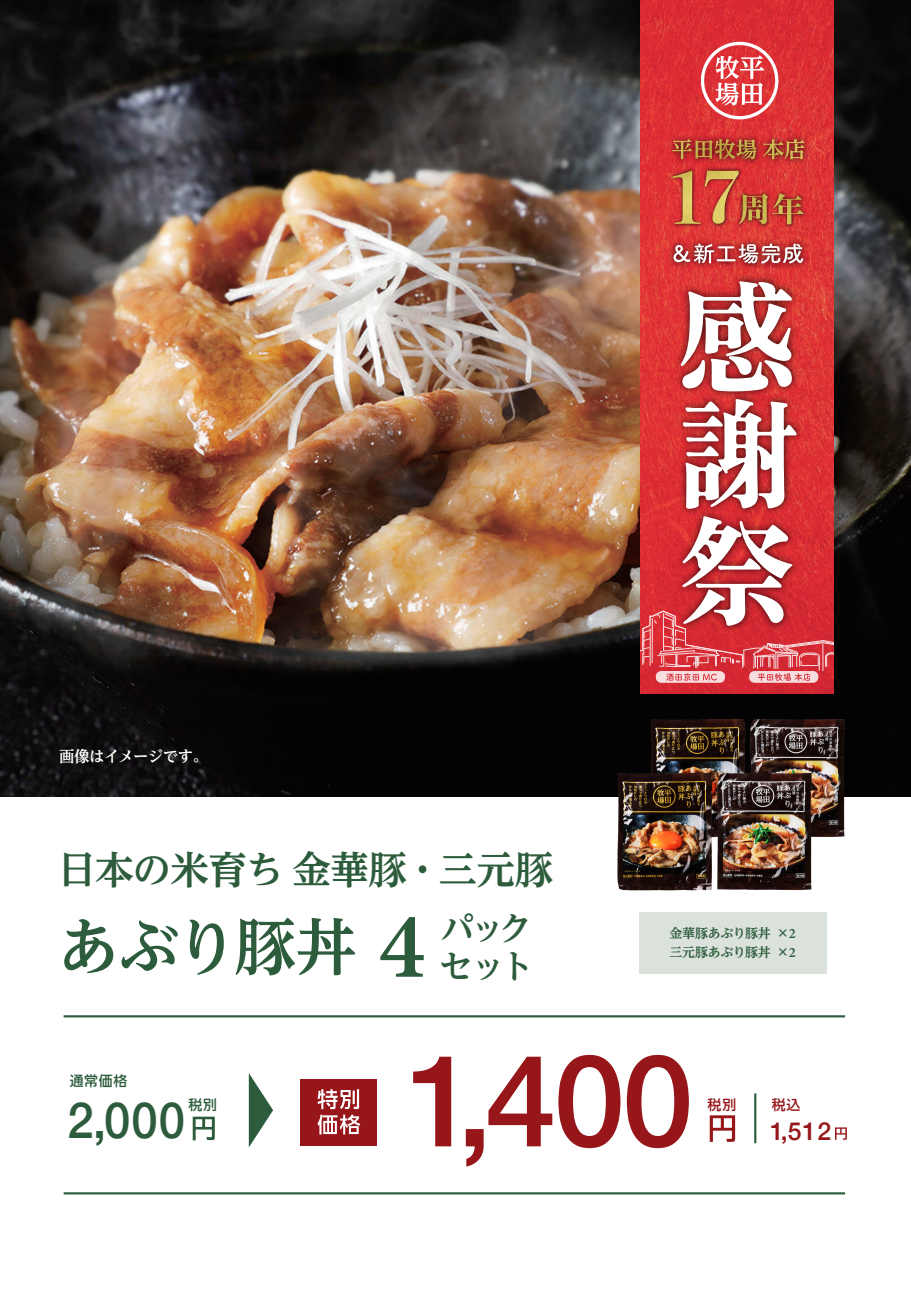
<style>
.page{position:relative;width:911px;height:1290px;background:#fff}
.page>*{position:absolute;margin:0;border:0;box-sizing:border-box;transform-origin:0 0}
.t1{font:500 128.12px "Helvetica Neue";color:#961619}
.t2{font:61.5px "BIZ UD Reimin Bold";letter-spacing:-.04em;color:#2c5c3c}
.t3{font:500 49.75px "Helvetica Neue";color:#2c5c3c;scale:.95 1}
.t4{font:38.38px "BIZ UD Reimin Bold";letter-spacing:-.01em;color:#2c5c3c}
.t5{font:33.88px/38.4px "BIZ UD Reimin Bold";letter-spacing:-.145em;color:#2c5c3c}
.t6{font:500 24.75px "Helvetica Neue";color:#961619}
.t7{font:15.38px "BIZ UD Reimin Bold";letter-spacing:-.03em;color:#fff}
.t8{font:13.88px "BIZ UDP Shin Go Medium";letter-spacing:.06em;color:#2c5c3c}
.t9{font:13.88px "BIZ UDP Shin Go Medium";color:#961619}
.t10{font:13px/19.5px "BIZ UD Reimin Bold";letter-spacing:-.025em;color:#2c5c3c}
.s1{font-family:"Minion Pro";font-weight:600;font-size:94.75px}
.s2{font-family:"Minion Pro";font-weight:600;font-size:14.25px}
</style>
<div class="page">
<img style="left:0;top:0;width:911px;height:797px">
<img style="left:646px;top:715px;width:201px;height:123px">
<img style="left:613px;top:768px;width:201px;height:123px">
<hr style="left:64px;top:1015px;width:781px;height:2px;background:#2c5c3c">
<hr style="left:64px;top:1192px;width:781px;height:2px;background:#2c5c3c">
<div style="left:300px;top:1079px;width:77px;height:67px;background:#961619"></div>
<svg style="left:317px;top:1089px;width:43px;height:45px"></svg>
<svg style="left:249px;top:1073px;width:24px;height:74px"></svg>
<hr style="left:754px;top:1093px;width:2px;height:50px;background:#2c5c3c">
<svg style="left:709px;top:1115px;width:26px;height:27px"></svg>
<svg style="left:835px;top:1127px;width:12px;height:13px"></svg>
<svg style="left:193px;top:1116px;width:22px;height:24px"></svg>
<img style="left:640px;top:0;width:193px;height:693px">
<img style="left:670px;top:272px;width:137px;height:244px">
<svg style="left:680px;top:281px;width:112px;height:110px"></svg>
<svg style="left:683px;top:399px;width:113px;height:110px"></svg>
<svg style="left:701px;top:42px;width:77px;height:77px"></svg>
<img style="left:663px;top:130px;width:150px;height:38px">
<svg style="left:672px;top:139px;width:84px;height:20px;background:#ac5733"></svg>
<svg style="left:763px;top:139px;width:41px;height:20px"></svg>
<img style="left:732px;top:188px;width:77px;height:42px">
<img style="left:667px;top:166px;width:77px;height:63px">
<svg style="left:672px;top:171px;width:131px;height:54px;background:#cd563c"></svg>
<img style="left:665px;top:235px;width:147px;height:37px">
<svg style="left:673px;top:243px;width:130px;height:20px"></svg>
<svg style="left:640px;top:516px;width:193px;height:167px;background:#d8595f"></svg>
<div style="left:639px;top:913px;width:188px;height:61px;background:#dbe1db"></div>
<p class="t7" style="left:59px;top:749px;width:150px">画像はイメージです。</p>
<h3 class="t4" style="left:58px;top:850px;width:497px">日本の米育ち金華豚・三元豚</h3>
<h2 class="t2" style="left:58px;top:916px;width:369px">あぶり豚丼 <span class="s1">4</span></h2>
<h3 class="t5" style="left:439px;top:908px;width:95px">パックセット</h3>
<p class="t10" style="left:669px;top:923px;width:128px">金華豚あぶり豚丼 ×<span class="s2">2</span>三元豚あぶり豚丼 ×<span class="s2">2</span></p>
<p class="t8" style="left:70px;top:1074px;width:59px">通常価格</p>
<p class="t8" style="left:188px;top:1098px;width:30px">税別</p>
<h3 class="t3" style="left:68px;top:1080px;width:125px">2,000</h3>
<h1 class="t1" style="left:406px;top:998px;width:289px">1,400</h1>
<p class="t9" style="left:707px;top:1098px;width:30px">税別</p>
<p class="t9" style="left:771px;top:1098px;width:30px">税込</p>
<h3 class="t6" style="left:770px;top:1111px;width:63px">1,512</h3>
</div>
